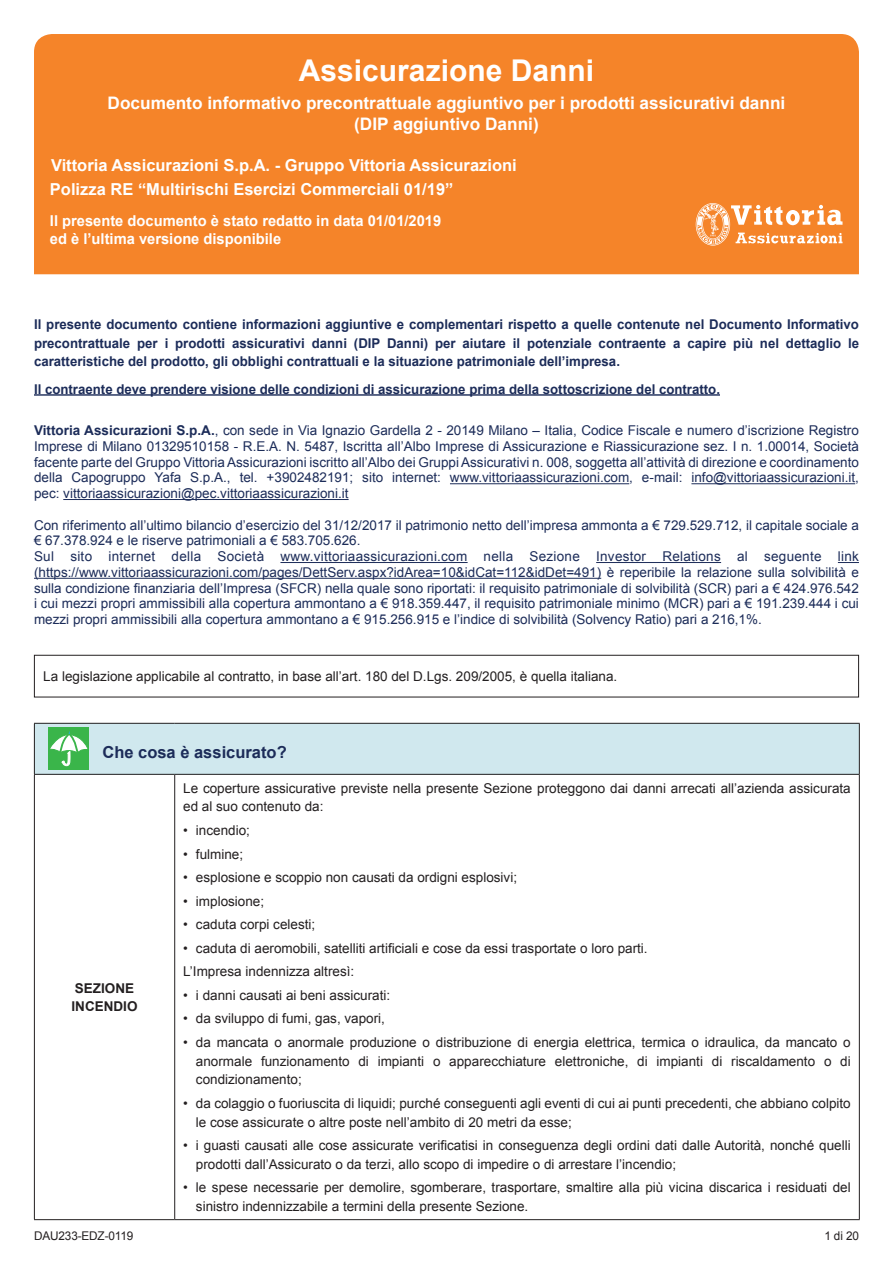
<style>
.page{position:relative;width:893px;height:1263px;background:#fff}
.page>*{position:absolute;margin:0;border:0;box-sizing:border-box;transform-origin:0 0}
.t1{font:700 30px "Arial";color:#fff}
.t2{font:700 17.25px/21px "Arial";color:#fff;text-align:center}
.t3{font:700 16.5px/23.4px "Arial";color:#fff}
.t4{font:700 16.5px "Arial";color:#1c2c59}
.t5{font:700 15px/18px "Arial";color:#fff}
.t6{font:13.5px/15.8px "Arial";color:#1c2c59;text-align:justify}
.t7{font:13.5px/18.8px "Arial";color:#231f20}
.t8{font:700 13.5px/18.8px "Arial";color:#1c2c59;text-align:justify}
.t9{font:700 13.5px/17.2px "Arial";color:#231f20}
.t10{font:12px "Arial";letter-spacing:-.01em;color:#231f20}
.s1{font-weight:700}
</style>
<div class="page">
<div style="left:34px;top:723px;width:825px;height:51px;background:#d0e8ee"></div>
<hr style="left:34px;top:723px;width:141px;height:1px;background:#231f20">
<hr style="left:34px;top:724px;width:1px;height:50px;background:#231f20">
<hr style="left:175px;top:723px;width:685px;height:1px;background:#231f20">
<hr style="left:859px;top:724px;width:1px;height:50px;background:#231f20">
<hr style="left:34px;top:774px;width:141px;height:1px;background:#231f20">
<hr style="left:34px;top:775px;width:1px;height:444px;background:#231f20">
<hr style="left:175px;top:774px;width:685px;height:1px;background:#231f20">
<hr style="left:174px;top:775px;width:1px;height:444px;background:#231f20">
<hr style="left:859px;top:775px;width:1px;height:444px;background:#231f20">
<hr style="left:34px;top:1219px;width:141px;height:1px;background:#231f20">
<hr style="left:175px;top:1219px;width:685px;height:1px;background:#231f20">
<div style="left:48px;top:727px;width:41px;height:43px;background:#3ab54a"></div>
<svg style="left:50px;top:731px;width:38px;height:35px"></svg>
<div style="left:34px;top:655px;width:825px;height:42px;border:1px solid #231f20"></div>
<hr style="left:34px;top:394px;width:686px;height:2px;background:#1c2c59">
<div style="left:34px;top:34px;width:825px;height:240px;background:#f58429"></div>
<svg style="left:696px;top:203px;width:146px;height:43px"></svg>
<hr style="left:450px;top:483px;width:179px;height:1px;background:#1c2c59">
<hr style="left:691px;top:483px;width:164px;height:1px;background:#1c2c59">
<hr style="left:63px;top:499px;width:286px;height:1px;background:#1c2c59">
<hr style="left:280px;top:562px;width:188px;height:1px;background:#1c2c59">
<hr style="left:596px;top:562px;width:125px;height:1px;background:#1c2c59">
<svg style="left:838px;top:562px;width:21px;height:1px"></svg>
<hr style="left:34px;top:578px;width:567px;height:1px;background:#1c2c59">
<h1 class="t1" style="left:299px;top:51px;width:297px">Assicurazione Danni</h1>
<p class="t2" style="left:108px;top:93px;width:679px">Documento informativo precontrattuale aggiuntivo per i prodotti assicurativi danni (DIP aggiuntivo Danni)</p>
<p class="t3" style="left:50px;top:155px;width:468px">Vittoria Assicurazioni S.p.A. - Gruppo Vittoria Assicurazioni<br>Polizza RE “Multirischi Esercizi Commerciali 01/19”</p>
<p class="t5" style="left:50px;top:212px;width:393px">Il presente documento è stato redatto in data 01/01/2019 ed è l’ultima versione disponibile</p>
<p class="t8" style="left:34px;top:315px;width:826px">Il presente documento contiene informazioni aggiuntive e complementari rispetto a quelle contenute nel Documento Informativo precontrattuale per i prodotti assicurativi danni (DIP Danni) per aiutare il potenziale contraente a capire più nel dettaglio le caratteristiche del prodotto, gli obblighi contrattuali e la situazione patrimoniale dell’impresa.</p>
<p class="t8" style="left:34px;top:380px;width:687px">Il contraente deve prendere visione delle condizioni di assicurazione prima della sottoscrizione del contratto.</p>
<p class="t6" style="left:34px;top:423px;width:826px"><span class="s1">Vittoria Assicurazioni S.p.A.</span>, con sede in Via Ignazio Gardella 2 - 20149 Milano – Italia, Codice Fiscale e numero d’iscrizione Registro Imprese di Milano 01329510158 - R.E.A. N. 5487, Iscritta all’Albo Imprese di Assicurazione e Riassicurazione sez. I n. 1.00014, Società facente parte del Gruppo Vittoria Assicurazioni iscritto all’Albo dei Gruppi Assicurativi n. 008, soggetta all’attività di direzione e coordinamento della Capogruppo Yafa S.p.A., tel. +3902482191; sito internet: www.vittoriaassicurazioni.com, e-mail: info@vittoriaassicurazioni.it, pec: vittoriaassicurazioni@pec.vittoriaassicurazioni.it</p>
<p class="t6" style="left:34px;top:517px;width:826px;text-align:left">Con riferimento all’ultimo bilancio d’esercizio del 31/12/2017 il patrimonio netto dell’impresa ammonta a € 729.529.712, il capitale sociale a € 67.378.924 e le riserve patrimoniali a € 583.705.626.<br>Sul sito internet della Società www.vittoriaassicurazioni.com nella Sezione Investor Relations al seguente link (https://www.vittoriaassicurazioni.com/pages/DettServ.aspx?idArea=10&amp;idCat=112&amp;idDet=491) è reperibile la relazione sulla solvibilità e sulla condizione finanziaria dell’Impresa (SFCR) nella quale sono riportati: il requisito patrimoniale di solvibilità (SCR) pari a € 424.976.542 i cui mezzi propri ammissibili alla copertura ammontano a € 918.359.447, il requisito patrimoniale minimo (MCR) pari a € 191.239.444 i cui mezzi propri ammissibili alla copertura ammontano a € 915.256.915 e l’indice di solvibilità (Solvency Ratio) pari a 216,1%.</p>
<p class="t7" style="left:43px;top:667px;width:576px">La legislazione applicabile al contratto, in base all’art. 180 del D.Lgs. 209/2005, è quella italiana.</p>
<p class="t4" style="left:102px;top:741px;width:186px">Che cosa è assicurato?</p>
<p class="t9" style="left:72px;top:980px;width:68px">SEZIONE<br>INCENDIO</p>
<p class="t7" style="left:183px;top:779px;width:669px">Le coperture assicurative previste nella presente Sezione proteggono dai danni arrecati all’azienda assicurata ed al suo contenuto da:</p>
<p class="t7" style="left:183px;top:821px;width:68px">• incendio;</p>
<p class="t7" style="left:183px;top:844px;width:62px">• fulmine;</p>
<p class="t7" style="left:183px;top:868px;width:335px">• esplosione e scoppio non causati da ordigni esplosivi;</p>
<p class="t7" style="left:183px;top:891px;width:83px">• implosione;</p>
<p class="t7" style="left:183px;top:915px;width:134px">• caduta corpi celesti;</p>
<p class="t7" style="left:183px;top:936px;width:466px;line-height:23.5px">• caduta di aeromobili, satelliti artificiali e cose da essi trasportate o loro parti.<br>L’Impresa indennizza altresì:</p>
<p class="t7" style="left:183px;top:986px;width:209px">• i danni causati ai beni assicurati:</p>
<p class="t7" style="left:183px;top:1009px;width:203px">• da sviluppo di fumi, gas, vapori,</p>
<p class="t7" style="left:196px;top:1033px;width:656px;text-align:justify;text-indent:-13px">• da mancata o anormale produzione o distribuzione di energia elettrica, termica o idraulica, da mancato o anormale funzionamento di impianti o apparecchiature elettroniche, di impianti di riscaldamento o di condizionamento;</p>
<p class="t7" style="left:196px;top:1094px;width:656px;text-indent:-13px">• da colaggio o fuoriuscita di liquidi; purché conseguenti agli eventi di cui ai punti precedenti, che abbiano colpito le cose assicurate o altre poste nell’ambito di 20 metri da esse;</p>
<p class="t7" style="left:196px;top:1136px;width:656px;text-indent:-13px">• i guasti causati alle cose assicurate verificatisi in conseguenza degli ordini dati dalle Autorità, nonché quelli prodotti dall’Assicurato o da terzi, allo scopo di impedire o di arrestare l’incendio;</p>
<p class="t7" style="left:196px;top:1178px;width:656px;text-indent:-13px">• le spese necessarie per demolire, sgomberare, trasportare, smaltire alla più vicina discarica i residuati del sinistro indennizzabile a termini della presente Sezione.</p>
<p class="t10" style="left:34px;top:1228px;width:101px">DAU233-EDZ-0119</p>
<p class="t10" style="left:824px;top:1228px;width:36px">1 di 20</p>
</div>
